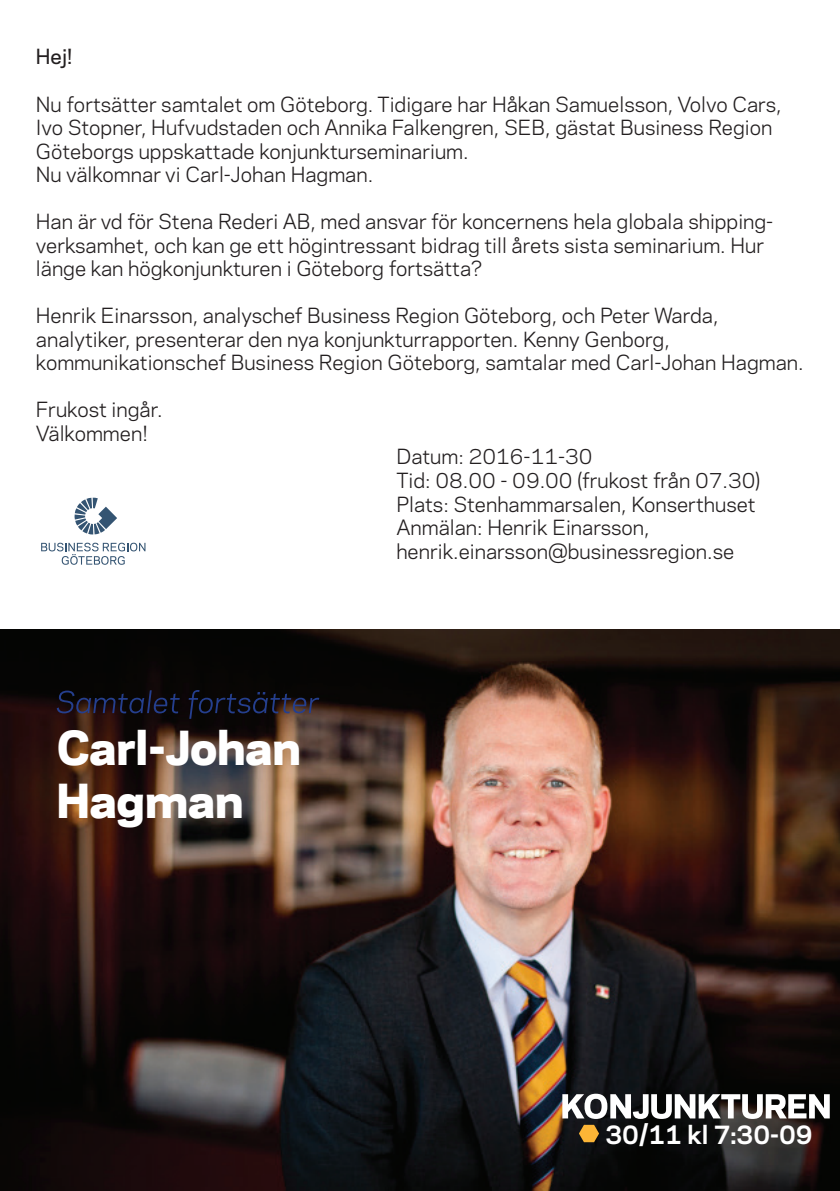
<style>
.page{position:relative;width:840px;height:1191px;background:#fff}
.page>*{position:absolute;margin:0;border:0;box-sizing:border-box;transform-origin:0 0}
.t1{font:800 44px/52.8px "Galaxie Polaris";color:#fff}
.t2{font:700 24px "Galaxie Polaris";color:#fff}
.t3{font:19.6px/23.6px "Galaxie Polaris";color:#231f20}
.t4{font:500 19.6px "Galaxie Polaris";color:#231f20}
</style>
<div class="page">
<img style="left:0;top:629px;width:839px;height:562px">
<svg style="left:57px;top:690px;width:262px;height:29px;background:#171420"></svg>
<svg style="left:562px;top:1093px;width:267px;height:49px"></svg>
<svg style="left:74px;top:497px;width:43px;height:37px"></svg>
<svg style="left:41px;top:543px;width:104px;height:22px"></svg>
<p class="t4" style="left:36px;top:42px;width:38px">Hej!</p>
<p class="t3" style="left:36px;top:91px;width:746px">Nu fortsätter samtalet om Göteborg. Tidigare har Håkan Samuelsson, Volvo Cars, Ivo Stopner, Hufvudstaden och Annika Falkengren, SEB, gästat Business Region Göteborgs uppskattade konjunkturseminarium.<br>Nu välkomnar vi Carl-Johan Hagman.</p>
<p class="t3" style="left:36px;top:209px;width:738px">Han är vd för Stena Rederi AB, med ansvar för koncernens hela globala shipping&shy;verksamhet, och kan ge ett högintressant bidrag till årets sista seminarium. Hur länge kan högkonjunkturen i Göteborg fortsätta?</p>
<p class="t3" style="left:36px;top:303px;width:768px">Henrik Einarsson, analyschef Business Region Göteborg, och Peter Warda, analytiker, presenterar den nya konjunkturrapporten. Kenny Genborg, kommunikationschef Business Region Göteborg, samtalar med Carl-Johan Hagman.</p>
<p class="t3" style="left:36px;top:397px;width:128px">Frukost ingår.<br>Välkommen!</p>
<p class="t3" style="left:396px;top:444px;width:365px">Datum: 2016-11-30<br>Tid: 08.00 - 09.00 (frukost från 07.30)<br>Plats: Stenhammarsalen, Konserthuset Anmälan: Henrik Einarsson, henrik.einarsson@businessregion.se</p>
<h1 class="t1" style="left:57px;top:717px;width:245px">Carl-Johan<br>Hagman</h1>
<p class="t2" style="left:605px;top:1116px;width:209px">30/11 kl 7:30-09</p>
</div>
